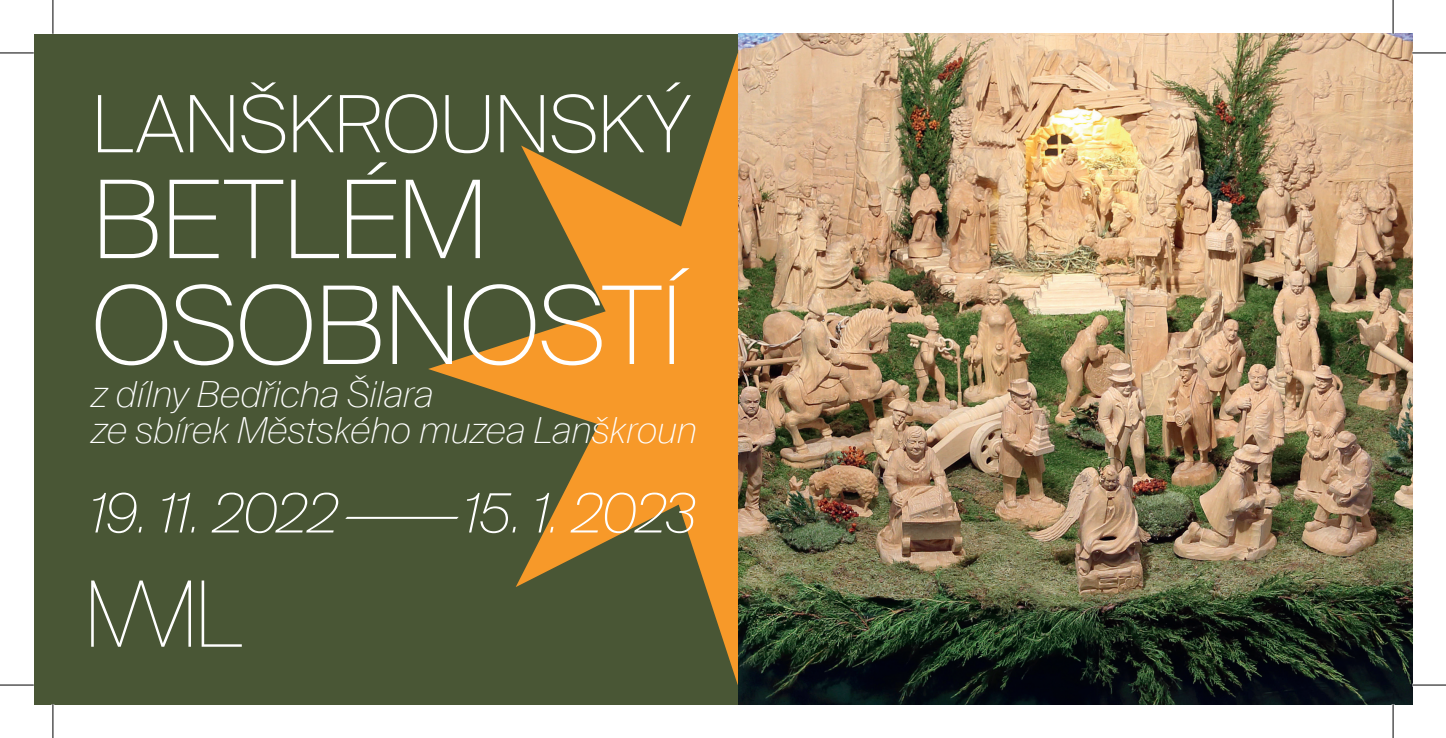
<style>
.page{position:relative;width:1446px;height:738px;background:#fff}
.page>*{position:absolute;margin:0;border:0;box-sizing:border-box;transform-origin:0 0}
.t1{font:100 108px/105.8px "Suisse Intl";letter-spacing:-.015em;color:#fff}
.t2{font:100 78.75px "Suisse Intl";letter-spacing:-.015em;color:#fff}
.datum{font:italic 100 54px "Suisse Intl";letter-spacing:-.01em;color:#fff}
.t3{font:italic 100 36px "Suisse Intl";letter-spacing:-.005em;color:#fff}
</style>
<div class="page">
<div style="left:34px;top:34px;width:1377px;height:669px;background:#495635"></div>
<svg style="left:428px;top:53px;width:311px;height:631px"></svg>
<img style="left:739px;top:34px;width:672px;height:669px">
<svg style="left:202px;top:580px;width:40px;height:66px"></svg>
<svg style="left:91px;top:580px;width:100px;height:66px"></svg>
<hr style="left:0;top:53px;width:34px;height:1px;background:#000">
<hr style="left:1411px;top:53px;width:34px;height:1px;background:#000">
<hr style="left:0;top:684px;width:34px;height:1px;background:#000">
<hr style="left:1411px;top:684px;width:34px;height:1px;background:#000">
<hr style="left:53px;top:0;width:1px;height:34px;background:#000">
<hr style="left:53px;top:703px;width:1px;height:34px;background:#000">
<hr style="left:1392px;top:0;width:1px;height:34px;background:#000">
<hr style="left:1392px;top:703px;width:1px;height:34px;background:#000">
<p class="t2" style="left:91px;top:79px;width:601px">LANŠKROUNSKÝ</p>
<p class="t1" style="left:91px;top:168px;width:593px">BETLÉM<br>OSOBNOSTÍ</p>
<p class="t3" style="left:91px;top:373px;width:344px">z dílny Bedřicha Šilara</p>
<p class="t3" style="left:91px;top:409px;width:607px">ze sbírek Městského muzea Lanškroun</p>
<p class="datum" style="left:91px;top:482px;width:606px">19. 11. 2022–15. 1. 2023</p>
</div>
